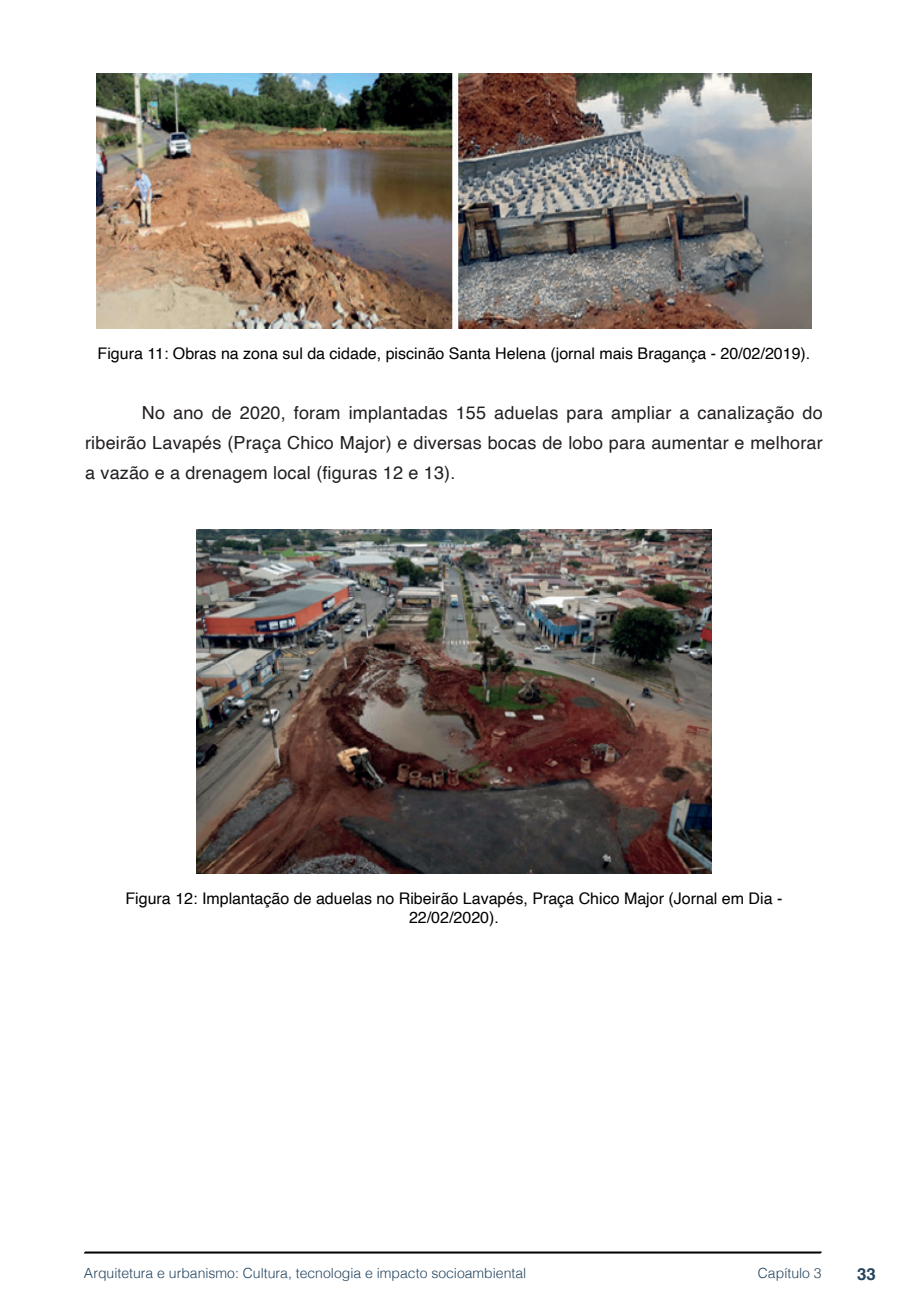
<style>
.page{position:relative;width:908px;height:1304px;background:#fff}
.page>*{position:absolute;margin:0;border:0;box-sizing:border-box;transform-origin:0 0}
.txt{font:18px/30px "Helvetica";letter-spacing:.01em;color:#231f20;text-align:justify}
.t1{font:700 16.8px "Helvetica";color:#23445f}
.imagens_graf_tab{font:16px/19.2px "Helvetica";color:#000;text-align:center}
.t2{font:300 14px "Helvetica";color:#23445f}
</style>
<div class="page">
<svg style="left:84px;top:1251px;width:737px;height:3px;background:#515151"></svg>
<img style="left:97px;top:74px;width:714px;height:255px">
<img style="left:196px;top:530px;width:515px;height:343px">
<p class="imagens_graf_tab" style="left:97px;top:345px;width:714px">Figura 11: Obras na zona sul da cidade, piscinão Santa Helena (jornal mais Bragança - 20/02/2019).</p>
<p class="txt" style="left:85px;top:399px;width:739px;text-indent:57px">No ano de 2020, foram implantadas 155 aduelas para ampliar a canalização do ribeirão Lavapés (Praça Chico Major) e diversas bocas de lobo para aumentar e melhorar a vazão e a drenagem local (figuras 12 e 13).</p>
<p class="imagens_graf_tab" style="left:125px;top:889px;width:658px">Figura 12: Implantação de aduelas no Ribeirão Lavapés, Praça Chico Major (Jornal em Dia -<br>22/02/2020).</p>
<p class="t2" style="left:84px;top:1261px;width:443px">Arquitetura e urbanismo: Cultura, tecnologia e impacto socioambiental</p>
<p class="t2" style="left:757px;top:1261px;width:65px">Capítulo 3</p>
<p class="t1" style="left:856px;top:1264px;width:20px">33</p>
</div>
